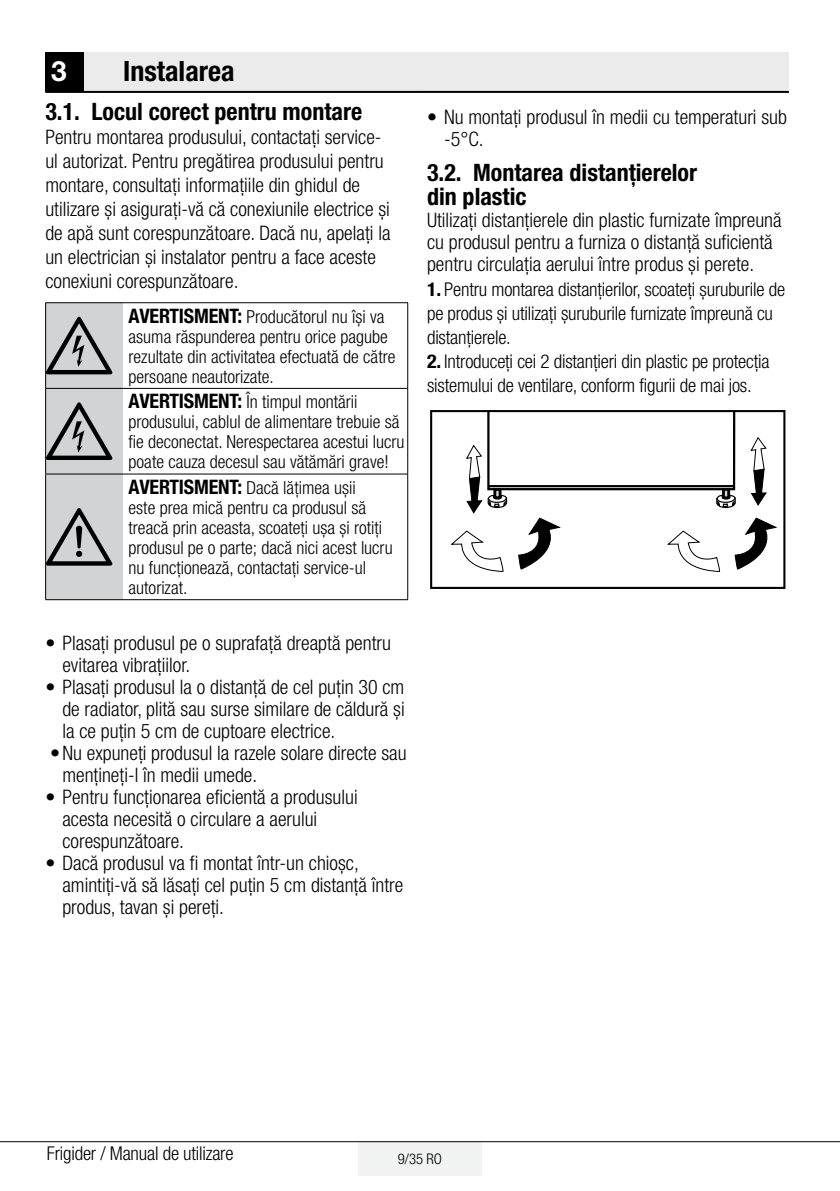
<style>
.page{position:relative;width:840px;height:1191px;background:#fff}
.page>*{position:absolute;margin:0;border:0;box-sizing:border-box;transform-origin:0 0}
.t1{font:72px "ZIWARNUN";color:#000}
.t2{font:700 condensed 28px "Helvetica Neue LT Pro";color:#000}
.t3{font:700 28px "Helvetica Neue LT Pro";color:#fff}
.t4{font:700 condensed 24px/24px "Helvetica Neue LT Pro";color:#000}
.t5{font:300 condensed 20px/22px "Helvetica Neue LT Pro";color:#000}
.t6{font:300 condensed 19px/24px "Helvetica Neue LT Pro";letter-spacing:-.01em;color:#000}
.t7{font:300 condensed 18px/20px "Helvetica Neue LT Pro";color:#000}
.t8{font:300 condensed 14.6px "Helvetica Neue LT Pro";color:#000}
.s1{font-weight:700;font-size:20px}
.s2{font-weight:700}
</style>
<div class="page">
<div style="left:358px;top:1142px;width:123px;height:33px;background:#f1f2f2"></div>
<hr style="left:0;top:1141px;width:839px;height:1px;background:#000">
<div style="left:45px;top:52px;width:40px;height:40px;background:#000"></div>
<div style="left:85px;top:52px;width:703px;height:40px;background:#ebebec"></div>
<hr style="left:45px;top:91px;width:743px;height:2px;background:#000">
<div style="left:46px;top:303px;width:77px;height:296px;background:#d1d3d4"></div>
<hr style="left:45px;top:303px;width:1px;height:85px;background:#000">
<hr style="left:407px;top:303px;width:1px;height:85px;background:#000">
<hr style="left:45px;top:388px;width:1px;height:86px;background:#000">
<hr style="left:407px;top:388px;width:1px;height:86px;background:#000">
<hr style="left:45px;top:474px;width:1px;height:125px;background:#000">
<hr style="left:407px;top:474px;width:1px;height:125px;background:#000">
<hr style="left:45px;top:302px;width:78px;height:1px;background:#000">
<hr style="left:123px;top:302px;width:285px;height:1px;background:#000">
<hr style="left:45px;top:388px;width:78px;height:1px;background:#000">
<hr style="left:123px;top:388px;width:285px;height:1px;background:#000">
<hr style="left:45px;top:474px;width:78px;height:1px;background:#000">
<hr style="left:123px;top:474px;width:285px;height:1px;background:#000">
<hr style="left:45px;top:599px;width:78px;height:1px;background:#000">
<hr style="left:123px;top:599px;width:285px;height:1px;background:#000">
<svg style="left:450px;top:413px;width:326px;height:159px"></svg>
<div style="left:430px;top:410px;width:355px;height:179px;border:2px solid #000"></div>
<h2 class="t3" style="left:51px;top:54px;width:17px">3</h2>
<h2 class="t2" style="left:123px;top:54px;width:113px">Instalarea</h2>
<p class="t4" style="left:45px;top:99px;width:318px">3.1. Locul corect pentru montare</p>
<p class="t5" style="left:45px;top:125px;width:346px;line-height:24px">Pentru montarea produsului, contactaţi service&shy;ul autorizat. Pentru pregătirea produsului pentru montare, consultaţi informaţiile din ghidul de utilizare şi asiguraţi-vă că conexiunile electrice şi de apă sunt corespunzătoare. Dacă nu, apelaţi la un electrician şi instalator pentru a face aceste conexiuni corespunzătoare.</p>
<h1 class="t1" style="left:46px;top:307px;width:71px">B</h1>
<p class="t7" style="left:128px;top:306px;width:268px"><span class="s1">AVERTISMENT:</span> Producătorul nu îşi va asuma răspunderea pentru orice pagube rezultate din activitatea efectuată de către persoane neautorizate.</p>
<h1 class="t1" style="left:46px;top:393px;width:71px">B</h1>
<p class="t7" style="left:128px;top:392px;width:277px"><span class="s1">AVERTISMENT:</span> În timpul montării produsului, cablul de alimentare trebuie să fie deconectat. Nerespectarea acestui lucru poate cauza decesul sau vătămări grave!</p>
<h1 class="t1" style="left:46px;top:499px;width:71px">A</h1>
<p class="t7" style="left:128px;top:477px;width:265px"><span class="s1">AVERTISMENT:</span> Dacă lăţimea uşii<br>este prea mică pentru ca produsul să treacă prin aceasta, scoateţi uşa şi rotiţi produsul pe o parte; dacă nici acest lucru nu funcţionează, contactaţi service-ul autorizat.</p>
<p class="t5" style="left:62px;top:631px;width:330px;text-indent:-17px">• Plasaţi produsul pe o suprafaţă dreaptă pentru evitarea vibraţiilor.</p>
<p class="t5" style="left:62px;top:675px;width:343px;text-align:justify;text-indent:-17px">• Plasaţi produsul la o distanţă de cel puţin 30 cm de radiator, plită sau surse similare de căldură şi la ce puţin 5 cm de cuptoare electrice.</p>
<p class="t5" style="left:62px;top:741px;width:345px;text-indent:-12px">• Nu expuneţi produsul la razele solare directe sau menţineţi-l în medii umede.</p>
<p class="t5" style="left:62px;top:785px;width:296px;text-indent:-17px">• Pentru funcţionarea eficientă a produsului acesta necesită o circulare a aerului corespunzătoare.</p>
<p class="t5" style="left:62px;top:851px;width:342px;text-indent:-17px">• Dacă produsul va fi montat într-un chioşc, amintiţi-vă să lăsaţi cel puţin 5 cm distanţă între produs, tavan şi pereţi.</p>
<p class="t5" style="left:444px;top:106px;width:344px;text-indent:-17px">• Nu montaţi produsul în medii cu temperaturi sub -5°C.</p>
<p class="t4" style="left:427px;top:160px;width:271px">3.2. Montarea distanţierelor din plastic</p>
<p class="t5" style="left:427px;top:209px;width:356px">Utilizaţi distanţierele din plastic furnizate împreună cu produsul pentru a furniza o distanţă suficientă pentru circulaţia aerului între produs şi perete.</p>
<p class="t6" style="left:427px;top:277px;width:359px"><span class="s2">1.</span> Pentru montarea distanţierilor, scoateţi şuruburile de pe produs şi utilizaţi şuruburile furnizate împreună cu distanţierele.</p>
<p class="t6" style="left:427px;top:349px;width:344px"><span class="s2">2.</span> Introduceţi cei 2 distanţieri din plastic pe protecţia sistemului de ventilare, conform figurii de mai jos.</p>
<p class="t6" style="left:47px;top:1140px;width:188px">Frigider / Manual de utilizare</p>
<p class="t8" style="left:397px;top:1150px;width:46px">9/35 RO</p>
</div>
